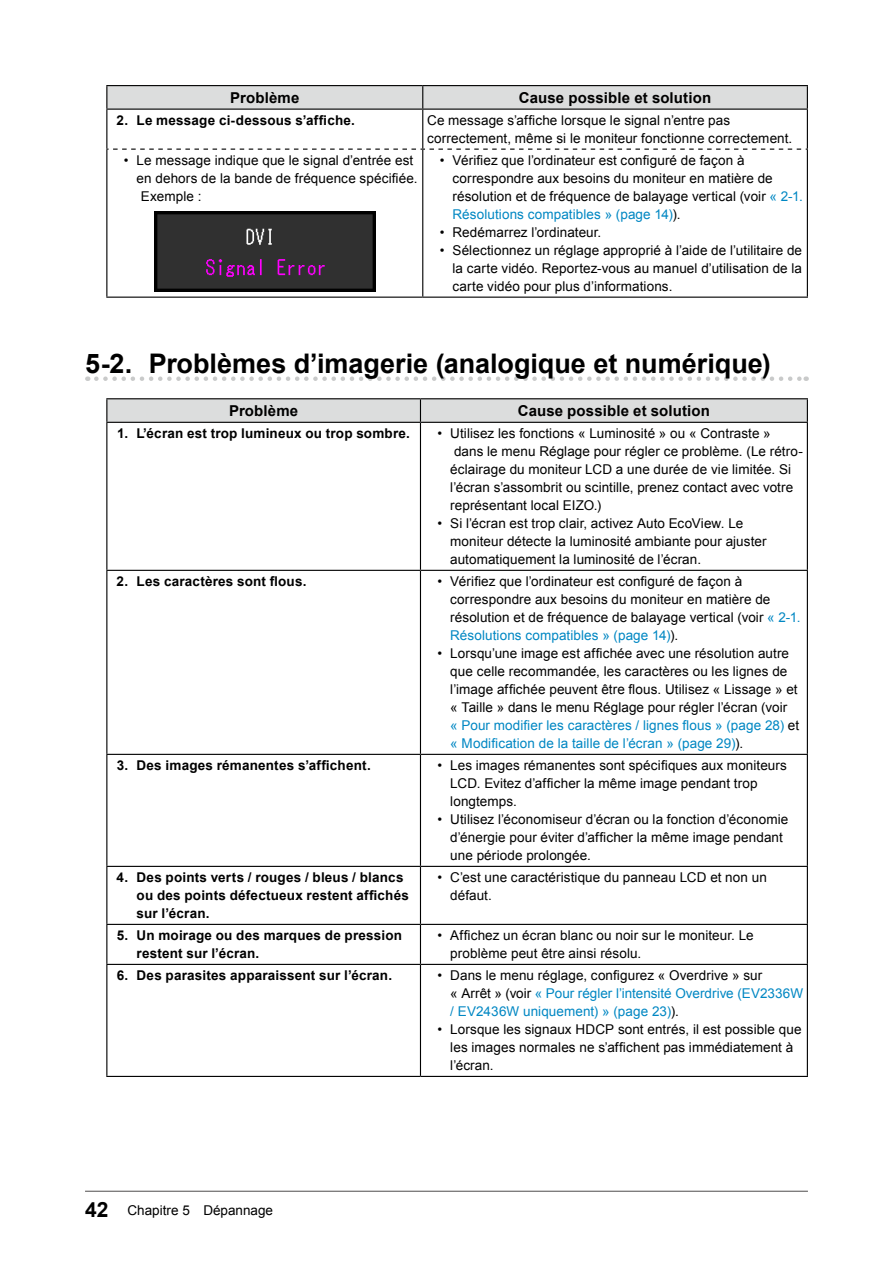
<style>
.page{position:relative;width:893px;height:1263px;background:#fff}
.page>*{position:absolute;margin:0;border:0;box-sizing:border-box;transform-origin:0 0}
.t1{font:700 27px "Arial";color:#000}
.t2{font:700 15px "Arial";letter-spacing:.01em;color:#000}
.t3{font:13.5px/18px "Arial";letter-spacing:.005em;color:#000}
.t4{font:700 13.5px/18px "Arial";letter-spacing:.015em;color:#000}
.t5{font:13.5px/18px "Arial";letter-spacing:.005em;color:#0087c3}
.s1{color:#0087c3}
.s2{color:#000}
.s3{font-weight:700;font-size:21px}
</style>
<div class="page">
<hr style="left:85px;top:1191px;width:723px;height:1px;background:#595757">
<svg style="left:96px;top:376px;width:711px;height:5px"></svg>
<hr style="left:106px;top:85px;width:317px;height:1px;background:#000">
<hr style="left:423px;top:85px;width:385px;height:1px;background:#000">
<svg style="left:106px;top:86px;width:702px;height:23px;background:#d5d6d6"></svg>
<hr style="left:106px;top:109px;width:317px;height:1px;background:#000">
<hr style="left:423px;top:109px;width:385px;height:1px;background:#000">
<hr style="left:106px;top:110px;width:1px;height:39px;background:#000">
<hr style="left:422px;top:110px;width:1px;height:39px;background:#000">
<hr style="left:807px;top:110px;width:1px;height:39px;background:#000">
<svg style="left:106px;top:149px;width:702px;height:1px"></svg>
<hr style="left:106px;top:150px;width:1px;height:147px;background:#000">
<hr style="left:422px;top:150px;width:1px;height:147px;background:#000">
<hr style="left:807px;top:150px;width:1px;height:147px;background:#000">
<hr style="left:106px;top:297px;width:317px;height:1px;background:#000">
<hr style="left:423px;top:297px;width:385px;height:1px;background:#000">
<img style="left:154px;top:212px;width:221px;height:80px">
<hr style="left:106px;top:398px;width:314px;height:1px;background:#000">
<hr style="left:420px;top:398px;width:388px;height:1px;background:#000">
<svg style="left:106px;top:399px;width:702px;height:23px;background:#d4d5d5"></svg>
<hr style="left:106px;top:422px;width:314px;height:1px;background:#000">
<hr style="left:420px;top:422px;width:388px;height:1px;background:#000">
<hr style="left:106px;top:423px;width:1px;height:147px;background:#000">
<hr style="left:420px;top:423px;width:1px;height:147px;background:#000">
<hr style="left:807px;top:423px;width:1px;height:147px;background:#000">
<hr style="left:106px;top:570px;width:314px;height:1px;background:#000">
<hr style="left:106px;top:571px;width:1px;height:183px;background:#000">
<hr style="left:420px;top:570px;width:388px;height:1px;background:#000">
<hr style="left:420px;top:571px;width:1px;height:183px;background:#000">
<hr style="left:807px;top:571px;width:1px;height:183px;background:#000">
<hr style="left:106px;top:754px;width:314px;height:1px;background:#000">
<hr style="left:106px;top:755px;width:1px;height:111px;background:#000">
<hr style="left:420px;top:754px;width:388px;height:1px;background:#000">
<hr style="left:420px;top:755px;width:1px;height:111px;background:#000">
<hr style="left:807px;top:755px;width:1px;height:111px;background:#000">
<hr style="left:106px;top:866px;width:314px;height:1px;background:#000">
<hr style="left:106px;top:867px;width:1px;height:57px;background:#000">
<hr style="left:420px;top:866px;width:388px;height:1px;background:#000">
<hr style="left:420px;top:867px;width:1px;height:57px;background:#000">
<hr style="left:807px;top:867px;width:1px;height:57px;background:#000">
<hr style="left:106px;top:924px;width:314px;height:1px;background:#000">
<hr style="left:106px;top:925px;width:1px;height:39px;background:#000">
<hr style="left:420px;top:924px;width:388px;height:1px;background:#000">
<hr style="left:420px;top:925px;width:1px;height:39px;background:#000">
<hr style="left:807px;top:925px;width:1px;height:39px;background:#000">
<hr style="left:106px;top:964px;width:314px;height:1px;background:#000">
<hr style="left:106px;top:965px;width:1px;height:111px;background:#000">
<hr style="left:420px;top:964px;width:388px;height:1px;background:#000">
<hr style="left:420px;top:965px;width:1px;height:111px;background:#000">
<hr style="left:807px;top:965px;width:1px;height:111px;background:#000">
<hr style="left:106px;top:1076px;width:314px;height:1px;background:#000">
<hr style="left:420px;top:1076px;width:388px;height:1px;background:#000">
<p class="t2" style="left:230px;top:87px;width:71px">Problème</p>
<p class="t2" style="left:519px;top:87px;width:194px">Cause possible et solution</p>
<p class="t4" style="left:117px;top:112px;width:240px">2. Le message ci-dessous s’affiche.</p>
<p class="t3" style="left:427px;top:111px;width:367px">Ce message s’affiche lorsque le signal n’entre pas correctement, même si le moniteur fonctionne correctement.</p>
<p class="t3" style="left:124px;top:151px;width:291px">• Le message indique que le signal d’entrée est</p>
<p class="t3" style="left:137px;top:169px;width:282px">en dehors de la bande de fréquence spécifiée.</p>
<p class="t3" style="left:141px;top:187px;width:62px">Exemple :</p>
<p class="t3" style="left:453px;top:151px;width:352px;text-indent:-13px">• Vérifiez que l’ordinateur est configuré de façon à correspondre aux besoins du moniteur en matière de résolution et de fréquence de balayage vertical (voir <span class="s1">« 2-1.<br>Résolutions compatibles » (page 14)</span>).</p>
<p class="t3" style="left:440px;top:223px;width:163px">• Redémarrez l’ordinateur.</p>
<p class="t3" style="left:453px;top:241px;width:351px;text-align:justify;text-indent:-13px">• Sélectionnez un réglage approprié à l’aide de l’utilitaire de la carte vidéo. Reportez-vous au manuel d’utilisation de la carte vidéo pour plus d’informations.</p>
<h1 class="t1" style="left:85px;top:345px;width:687px">5-2. Problèmes d’imagerie (analogique et numérique)</h1>
<p class="t2" style="left:229px;top:401px;width:71px">Problème</p>
<p class="t2" style="left:518px;top:401px;width:194px">Cause possible et solution</p>
<p class="t4" style="left:117px;top:425px;width:294px">1. L’écran est trop lumineux ou trop sombre.</p>
<p class="t3" style="left:450px;top:424px;width:354px;text-indent:-13px">• Utilisez les fonctions « Luminosité » ou « Contraste » dans le menu Réglage pour régler ce problème. (Le rétro&shy;éclairage du moniteur LCD a une durée de vie limitée. Si l’écran s’assombrit ou scintille, prenez contact avec votre représentant local EIZO.)</p>
<p class="t3" style="left:450px;top:514px;width:318px;text-indent:-13px">• Si l’écran est trop clair, activez Auto EcoView. Le moniteur détecte la luminosité ambiante pour ajuster automatiquement la luminosité de l’écran.</p>
<p class="t4" style="left:117px;top:573px;width:191px">2. Les caractères sont flous.</p>
<p class="t3" style="left:450px;top:572px;width:352px;text-indent:-13px">• Vérifiez que l’ordinateur est configuré de façon à correspondre aux besoins du moniteur en matière de résolution et de fréquence de balayage vertical (voir <span class="s1">« 2-1.<br>Résolutions compatibles » (page 14)</span>).</p>
<p class="t3" style="left:450px;top:644px;width:350px;text-indent:-13px">• Lorsqu’une image est affichée avec une résolution autre que celle recommandée, les caractères ou les lignes de l’image affichée peuvent être flous. Utilisez « Lissage » et « Taille » dans le menu Réglage pour régler l’écran (voir<br><span class="s1">« Pour modifier les caractères / lignes flous » (page 28)</span> et <span class="s1">« Modification de la taille de l’écran » (page 29)</span>).</p>
<p class="t4" style="left:117px;top:757px;width:256px">3. Des images rémanentes s’affichent.</p>
<p class="t3" style="left:450px;top:756px;width:338px;text-indent:-13px">• Les images rémanentes sont spécifiques aux moniteurs<br>LCD. Evitez d’afficher la même image pendant trop longtemps.</p>
<p class="t3" style="left:450px;top:810px;width:340px;text-indent:-13px">• Utilisez l’économiseur d’écran ou la fonction d’économie d’énergie pour éviter d’afficher la même image pendant une période prolongée.</p>
<p class="t4" style="left:137px;top:869px;width:274px;text-indent:-20px">4. Des points verts / rouges / bleus / blancs ou des points défectueux restent affichés sur l’écran.</p>
<p class="t3" style="left:450px;top:868px;width:318px;text-indent:-13px">• C’est une caractéristique du panneau LCD et non un défaut.</p>
<p class="t4" style="left:137px;top:927px;width:267px;text-indent:-20px">5. Un moirage ou des marques de pression restent sur l’écran.</p>
<p class="t3" style="left:450px;top:926px;width:305px;text-indent:-13px">• Affichez un écran blanc ou noir sur le moniteur. Le problème peut être ainsi résolu.</p>
<p class="t4" style="left:117px;top:967px;width:277px">6. Des parasites apparaissent sur l’écran.</p>
<p class="t5" style="left:450px;top:966px;width:354px;text-indent:-13px"><span class="s2">• Dans le menu réglage, configurez « Overdrive » sur<br>« Arrêt » (voir</span> « Pour régler l’intensité Overdrive (EV2336W / EV2436W uniquement) » (page 23)<span class="s2">).</span></p>
<p class="t3" style="left:450px;top:1020px;width:353px;text-indent:-13px">• Lorsque les signaux HDCP sont entrés, il est possible que les images normales ne s’affichent pas immédiatement à l’écran.</p>
<p class="t3" style="left:85px;top:1201px;width:190px"><span class="s3">42</span> Chapitre 5 Dépannage</p>
</div>
